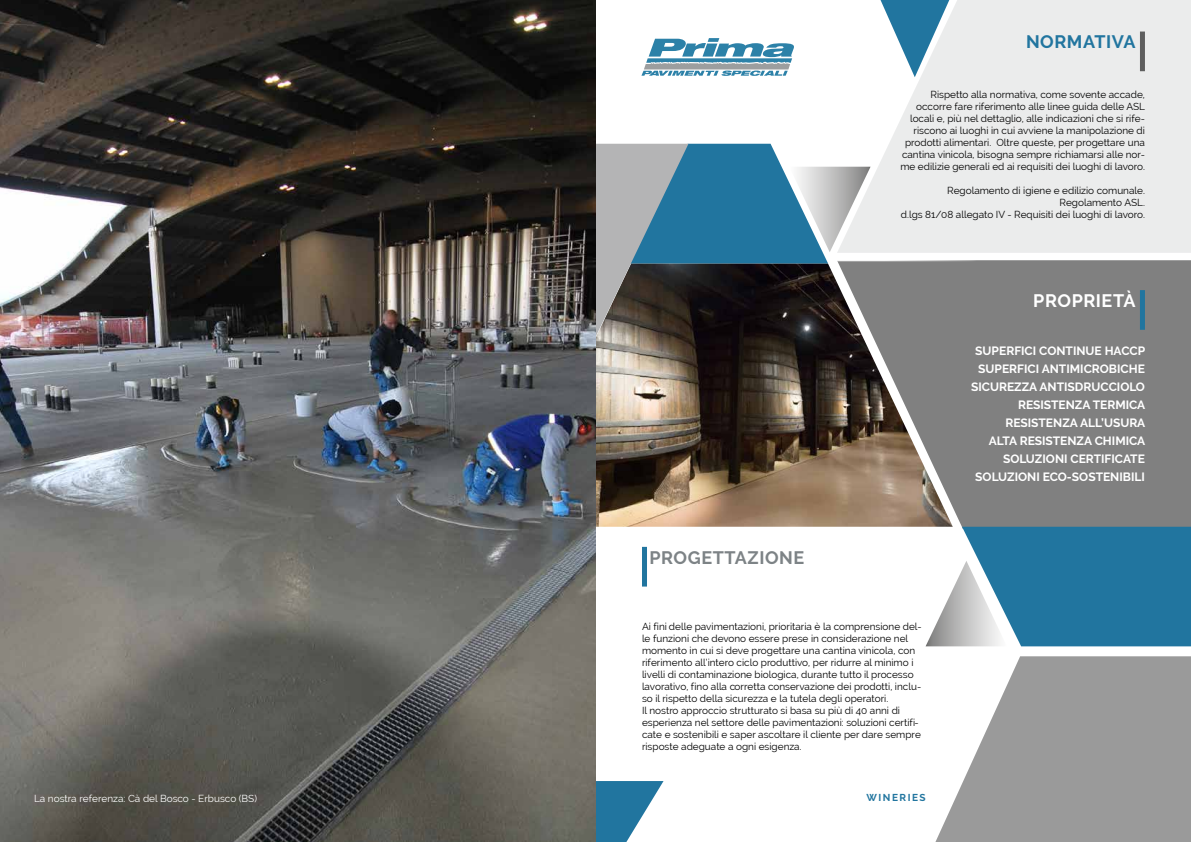
<style>
.page{position:relative;width:1191px;height:842px;background:#fff}
.page>*{position:absolute;margin:0;border:0;box-sizing:border-box;transform-origin:0 0}
.t1{font:700 18px "Raleway";letter-spacing:.03em;color:#7d8386}
.t2{font:700 18px "Raleway";letter-spacing:.03em;color:#21759f}
.t3{font:700 18px "Raleway";letter-spacing:.03em;color:#fff}
.t4{font:700 12px/18px "Raleway";color:#fff;text-align:right}
.t5{font:10px/12px "Raleway";color:#000;text-align:right}
.t6{font:10px "Raleway";color:#fff}
.t7{font:700 10px "Raleway";letter-spacing:.15em;color:#21759f}
</style>
<div class="page">
<img style="left:595px;top:337px;width:241px;height:190px">
<svg style="left:836px;top:260px;width:355px;height:267px;background:#817e7b"></svg>
<svg style="left:926px;top:527px;width:265px;height:119px;background:#5190b0"></svg>
<svg style="left:935px;top:656px;width:256px;height:186px;fill:#9a9a9a"></svg>
<svg style="left:595px;top:781px;width:68px;height:61px"></svg>
<svg style="left:595px;top:144px;width:275px;height:193px;background:#556f7d"></svg>
<svg style="left:837px;top:0;width:354px;height:253px;background:#e6e9eb"></svg>
<svg style="left:641px;top:38px;width:153px;height:38px"></svg>
<div style="left:1140px;top:32px;width:5px;height:39px;background:#5e5e5e"></div>
<div style="left:1140px;top:290px;width:5px;height:40px;background:#21759f"></div>
<div style="left:642px;top:547px;width:5px;height:39px;background:#21759f"></div>
<img style="left:0;top:0;width:595px;height:842px">
<h1 class="t2" style="left:1026px;top:32px;width:111px">NORMATIVA</h1>
<p class="t5" style="left:900px;top:88px;width:246px">Rispetto alla normativa, come sovente accade, occorre fare riferimento alle linee guida delle ASL locali e, più nel dettaglio, alle indicazioni che si rife&shy;riscono ai luoghi in cui avviene la manipolazione di prodotti alimentari. Oltre queste, per progettare una cantina vinicola, bisogna sempre richiamarsi alle nor&shy;me edilizie generali ed ai requisiti dei luoghi di lavoro.</p>
<p class="t5" style="left:901px;top:184px;width:245px">Regolamento di igiene e edilizio comunale.<br>Regolamento ASL.<br>d.lgs 81/08 allegato IV - Requisiti dei luoghi di lavoro.</p>
<h1 class="t1" style="left:649px;top:547px;width:156px">PROGETTAZIONE</h1>
<p class="t5" style="left:642px;top:620px;width:281px;text-align:left">Ai fini delle pavimentazioni, prioritaria è la comprensione del&shy;le funzioni che devono essere prese in considerazione nel momento in cui si deve progettare una cantina vinicola, con riferimento all’intero ciclo produttivo, per ridurre al minimo i livelli di contaminazione biologica, durante tutto il processo lavorativo, fino alla corretta conservazione dei prodotti, inclu&shy;so il rispetto della sicurezza e la tutela degli operatori.<br>Il nostro approccio strutturato si basa su più di 40 anni di esperienza nel settore delle pavimentazioni: soluzioni certifi&shy;cate e sostenibili e saper ascoltare il cliente per dare sempre risposte adeguate a ogni esigenza.</p>
<p class="t6" style="left:34px;top:793px;width:224px">La nostra referenza: Cà del Bosco - Erbusco (BS)</p>
<p class="t7" style="left:866px;top:792px;width:61px">WINERIES</p>
<h1 class="t3" style="left:1033px;top:290px;width:104px">PROPRIETÀ</h1>
<p class="t4" style="left:971px;top:341px;width:176px">SUPERFICI CONTINUE HACCP<br>SUPERFICI ANTIMICROBICHE<br>SICUREZZA ANTISDRUCCIOLO<br>RESISTENZA TERMICA<br>RESISTENZA ALL’USURA<br>ALTA RESISTENZA CHIMICA<br>SOLUZIONI CERTIFICATE<br>SOLUZIONI ECO-SOSTENIBILI</p>
</div>
